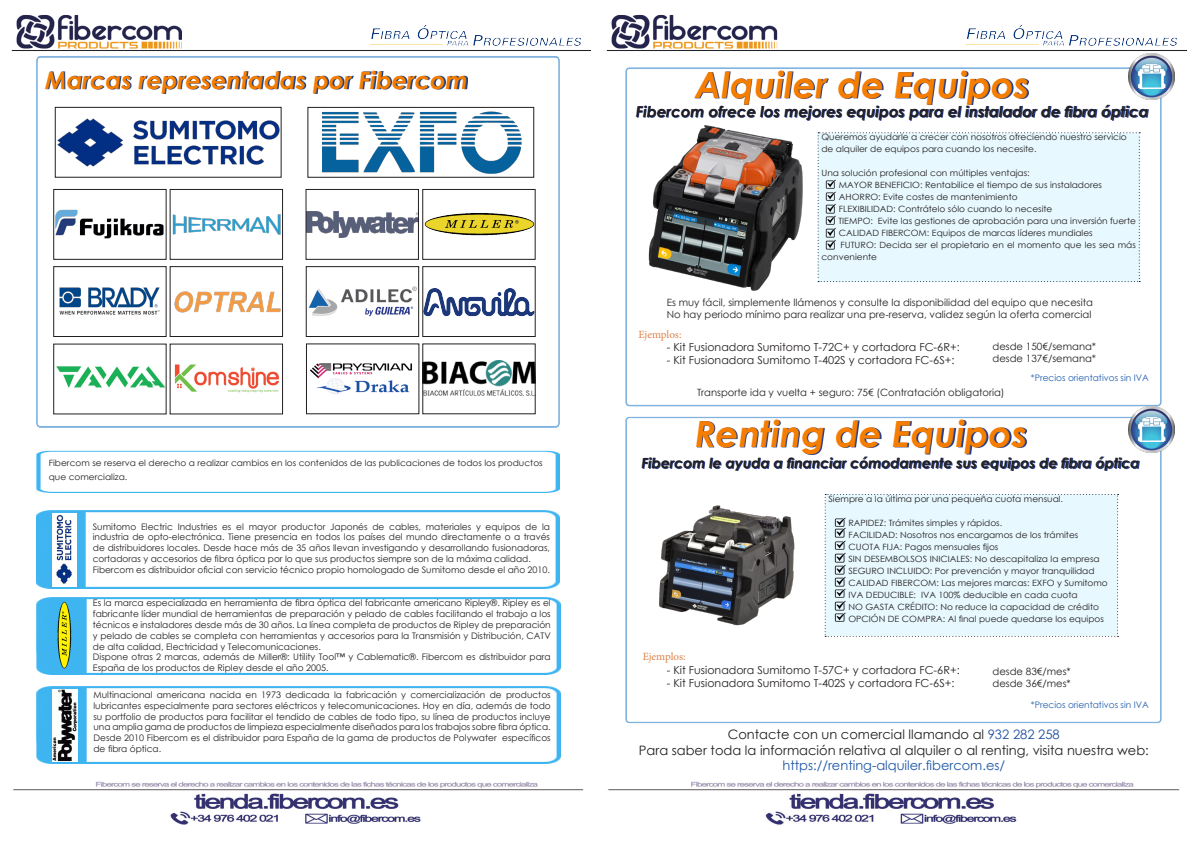
<style>
.page{position:relative;width:1191px;height:842px;background:#fff}
.page>*{position:absolute;margin:0;border:0;box-sizing:border-box;transform-origin:0 0}
.t1{font:italic 700 36px "Century Gothic";color:#f57d00}
.t2{font:italic 700 24px "Century Gothic";color:#f57d00}
.t3{font:italic 700 15px "Century Gothic";color:#231f20}
.t4{font:italic 700 14px "Century Gothic";color:#231f20}
.t5{font:13px "Century Gothic";color:#231f20}
.t6{font:13px "Century Gothic";color:#1c56a6}
.t7{font:11px "Century Gothic";color:#231f20}
.t8{font:11px "Minion Pro";color:#dd834a}
.t9{font:10px "Century Gothic";color:#231f20}
.t10{font:9px/10.8px "Century Gothic";color:#231f20;text-align:justify}
.t11{font:9px "Century Gothic";color:#235fad}
.t12{font:8.6px/14px "Century Gothic";color:#231f20;scale:1.04 1}
.s1{color:#1e4ea1}
</style>
<div class="page">
<img style="left:11px;top:15px;width:1177px;height:36px">
<img style="left:13px;top:781px;width:1167px;height:44px">
<img style="left:36px;top:510px;width:523px;height:78px">
<img style="left:37px;top:686px;width:523px;height:78px">
<img style="left:37px;top:597px;width:523px;height:77px">
<img style="left:53px;top:689px;width:24px;height:72px">
<img style="left:58px;top:602px;width:13px;height:68px">
<img style="left:36px;top:450px;width:523px;height:43px">
<img style="left:625px;top:67px;width:537px;height:657px">
<div style="left:52px;top:513px;width:24px;height:73px;background:#fff"></div>
<img style="left:56px;top:515px;width:16px;height:69px">
<svg style="left:696px;top:71px;width:333px;height:34px"></svg>
<svg style="left:697px;top:420px;width:330px;height:35px"></svg>
<img style="left:1128px;top:53px;width:46px;height:46px">
<img style="left:633px;top:500px;width:191px;height:133px">
<div style="left:817px;top:132px;width:323px;height:150px;background:#e7f8ff"></div>
<svg style="left:637px;top:105px;width:511px;height:15px"></svg>
<svg style="left:642px;top:457px;width:497px;height:14px"></svg>
<img style="left:645px;top:123px;width:161px;height:169px">
<div style="left:824px;top:494px;width:294px;height:143px;background:#e7f8ff"></div>
<img style="left:1128px;top:407px;width:46px;height:46px">
<img style="left:30px;top:49px;width:536px;height:379px">
<img style="left:424px;top:359px;width:110px;height:40px">
<svg style="left:47px;top:71px;width:421px;height:23px"></svg>
<img style="left:322px;top:111px;width:199px;height:62px">
<img style="left:57px;top:110px;width:223px;height:66px">
<div style="left:55px;top:107px;width:227px;height:71px;border:1px solid #231f20"></div>
<div style="left:307px;top:107px;width:227px;height:71px;border:1px solid #231f20"></div>
<img style="left:55px;top:208px;width:110px;height:32px">
<div style="left:53px;top:189px;width:114px;height:71px;border:1px solid #231f20"></div>
<img style="left:172px;top:213px;width:109px;height:23px">
<div style="left:170px;top:189px;width:113px;height:71px;border:1px solid #231f20"></div>
<img style="left:307px;top:212px;width:110px;height:25px">
<div style="left:305px;top:189px;width:114px;height:71px;border:1px solid #231f20"></div>
<img style="left:424px;top:213px;width:109px;height:23px">
<div style="left:422px;top:189px;width:113px;height:71px;border:1px solid #231f20"></div>
<img style="left:57px;top:286px;width:104px;height:30px">
<div style="left:53px;top:266px;width:114px;height:71px;border:1px solid #231f20"></div>
<img style="left:172px;top:288px;width:109px;height:27px">
<div style="left:170px;top:266px;width:113px;height:71px;border:1px solid #231f20"></div>
<img style="left:55px;top:363px;width:110px;height:32px">
<img style="left:308px;top:285px;width:109px;height:33px">
<div style="left:306px;top:266px;width:113px;height:71px;border:1px solid #231f20"></div>
<img style="left:424px;top:283px;width:110px;height:37px">
<div style="left:422px;top:266px;width:114px;height:71px;border:1px solid #231f20"></div>
<img style="left:172px;top:361px;width:109px;height:36px">
<img style="left:308px;top:360px;width:109px;height:38px">
<p class="t2" style="left:45px;top:62px;width:424px">Marcas representadas por Fibercom</p>
<p class="t12" style="left:49px;top:455px;width:476px">Fibercom se reserva el derecho a realizar cambios en los contenidos de las publicaciones de todos los productos que comercializa.</p>
<p class="t10" style="left:93px;top:521px;width:459px">Sumitomo Electric Industries es el mayor productor Japonés de cables, materiales y equipos de la industria de opto-electrónica. Tiene presencia en todos los países del mundo directamente o a través de distribuidores locales. Desde hace más de 35 años llevan investigando y desarrollando fusionadoras, cortadoras y accesorios de fibra óptica por lo que sus productos siempre son de la máxima calidad.</p>
<p class="t10" style="left:93px;top:564px;width:459px">Fibercom es distribuidor oficial con servicio técnico propio homologado de Sumitomo desde el año 2010.</p>
<p class="t10" style="left:93px;top:597px;width:459px">Es la marca especializada en herramienta de fibra óptica del fabricante americano Ripley®. Ripley es el fabricante líder mundial de herramientas de preparación y pelado de cables facilitando el trabajo a los técnicos e instaladores desde más de 30 años. La línea completa de productos de Ripley de preparación y pelado de cables se completa con herramientas y accesorios para la Transmisión y Distribución, CATV de alta calidad, Electricidad y Telecomunicaciones.</p>
<p class="t10" style="left:93px;top:651px;width:459px">Dispone otras 2 marcas, además de Miller®: Utility Tool™ y Cablematic®. Fibercom es distribuidor para<br>España de los productos de Ripley desde el año 2005.</p>
<p class="t10" style="left:93px;top:689px;width:459px">Multinacional americana nacida en 1973 dedicada la fabricación y comercialización de productos lubricantes especialmente para sectores eléctricos y telecomunicaciones. Hoy en día, además de todo su portfolio de productos para facilitar el tendido de cables de todo tipo, su línea de productos incluye una amplia gama de productos de limpieza especialmente diseñados para los trabajos sobre fibra óptica.</p>
<p class="t10" style="left:93px;top:732px;width:459px">Desde 2010 Fibercom es el distribuidor para España de la gama de productos de Polywater específicos de fibra óptica.</p>
<p class="t1" style="left:694px;top:57px;width:336px">Alquiler de Equipos</p>
<p class="t3" style="left:636px;top:101px;width:514px">Fibercom ofrece los mejores equipos para el instalador de fibra óptica</p>
<p class="t12" style="left:821px;top:130px;width:295px">Queremos ayudarle a crecer con nosotros ofreciendo nuestro servicio</p>
<p class="t12" style="left:821px;top:142px;width:208px">de alquiler de equipos para cuando los necesite.</p>
<p class="t12" style="left:821px;top:166px;width:202px">Una solución profesional con múltiples ventajas:</p>
<p class="t12" style="left:839px;top:178px;width:254px">MAYOR BENEFICIO: Rentabilice el tiempo de sus instaladores</p>
<p class="t12" style="left:839px;top:190px;width:173px">AHORRO: Evite costes de mantenimiento</p>
<p class="t12" style="left:839px;top:202px;width:207px">FLEXIBILIDAD: Contrátelo sólo cuando lo necesite</p>
<p class="t12" style="left:838px;top:214px;width:287px">TIEMPO: Evite las gestiones de aprobación para una inversión fuerte</p>
<p class="t12" style="left:839px;top:226px;width:246px">CALIDAD FIBERCOM: Equipos de marcas líderes mundiales</p>
<p class="t12" style="left:821px;top:239px;width:304px;line-height:12px;text-indent:19px">FUTURO: Decida ser el propietario en el momento que les sea más conveniente</p>
<p class="t9" style="left:666px;top:295px;width:428px">Es muy fácil, simplemente llámenos y consulte la disponibilidad del equipo que necesita</p>
<p class="t9" style="left:666px;top:307px;width:426px">No hay periodo mínimo para realizar una pre-reserva, validez según la oferta comercial</p>
<p class="t8" style="left:638px;top:327px;width:44px">Ejemplos:</p>
<p class="t7" style="left:666px;top:339px;width:294px">- Kit Fusionadora Sumitomo T-72C+ y cortadora FC-6R+:</p>
<p class="t7" style="left:666px;top:352px;width:289px">- Kit Fusionadora Sumitomo T-402S y cortadora FC-6S+:</p>
<p class="t9" style="left:992px;top:339px;width:105px">desde 150€/semana*</p>
<p class="t9" style="left:992px;top:351px;width:105px">desde 137€/semana*</p>
<p class="t9" style="left:697px;top:385px;width:309px">Transporte ida y vuelta + seguro: 75€ (Contratación obligatoria)</p>
<p class="t11" style="left:1030px;top:372px;width:119px">*Precios orientativos sin IVA</p>
<p class="t1" style="left:694px;top:407px;width:334px">Renting de Equipos</p>
<p class="t4" style="left:641px;top:452px;width:499px">Fibercom le ayuda a financiar cómodamente sus equipos de fibra óptica</p>
<p class="t12" style="left:828px;top:491px;width:227px">Siempre a la última por una pequeña cuota mensual.</p>
<p class="t12" style="left:848px;top:515px;width:149px">RAPIDEZ: Trámites simples y rápidos.</p>
<p class="t12" style="left:848px;top:527px;width:222px">FACILIDAD: Nosotros nos encargamos de los trámites</p>
<p class="t12" style="left:848px;top:539px;width:146px">CUOTA FIJA: Pagos mensuales fijos</p>
<p class="t12" style="left:848px;top:551px;width:243px">SIN DESEMBOLSOS INICIALES: No descapitaliza la empresa</p>
<p class="t12" style="left:848px;top:563px;width:238px">SEGURO INCLUIDO: Por prevención y mayor tranquilidad</p>
<p class="t12" style="left:848px;top:575px;width:251px">CALIDAD FIBERCOM: Las mejores marcas: EXFO y Sumitomo</p>
<p class="t12" style="left:848px;top:587px;width:222px">IVA DEDUCIBLE: IVA 100% deducible en cada cuota</p>
<p class="t12" style="left:848px;top:599px;width:242px">NO GASTA CRÉDITO: No reduce la capacidad de crédito</p>
<p class="t12" style="left:848px;top:611px;width:247px">OPCIÓN DE COMPRA: Al final puede quedarse los equipos</p>
<p class="t8" style="left:642px;top:649px;width:44px">Ejemplos:</p>
<p class="t7" style="left:666px;top:662px;width:294px">- Kit Fusionadora Sumitomo T-57C+ y cortadora FC-6R+:</p>
<p class="t7" style="left:666px;top:675px;width:289px">- Kit Fusionadora Sumitomo T-402S y cortadora FC-6S+:</p>
<p class="t9" style="left:992px;top:664px;width:80px">desde 83€/mes*</p>
<p class="t9" style="left:992px;top:676px;width:80px">desde 36€/mes*</p>
<p class="t11" style="left:1030px;top:698px;width:119px">*Precios orientativos sin IVA</p>
<p class="t5" style="left:728px;top:725px;width:333px">Contacte con un comercial llamando al <span class="s1">932 282 258</span></p>
<p class="t5" style="left:639px;top:741px;width:511px">Para saber toda la información relativa al alquiler o al renting, visita nuestra web:</p>
<p class="t6" style="left:782px;top:756px;width:224px">https://renting-alquiler.fibercom.es/</p>
</div>
